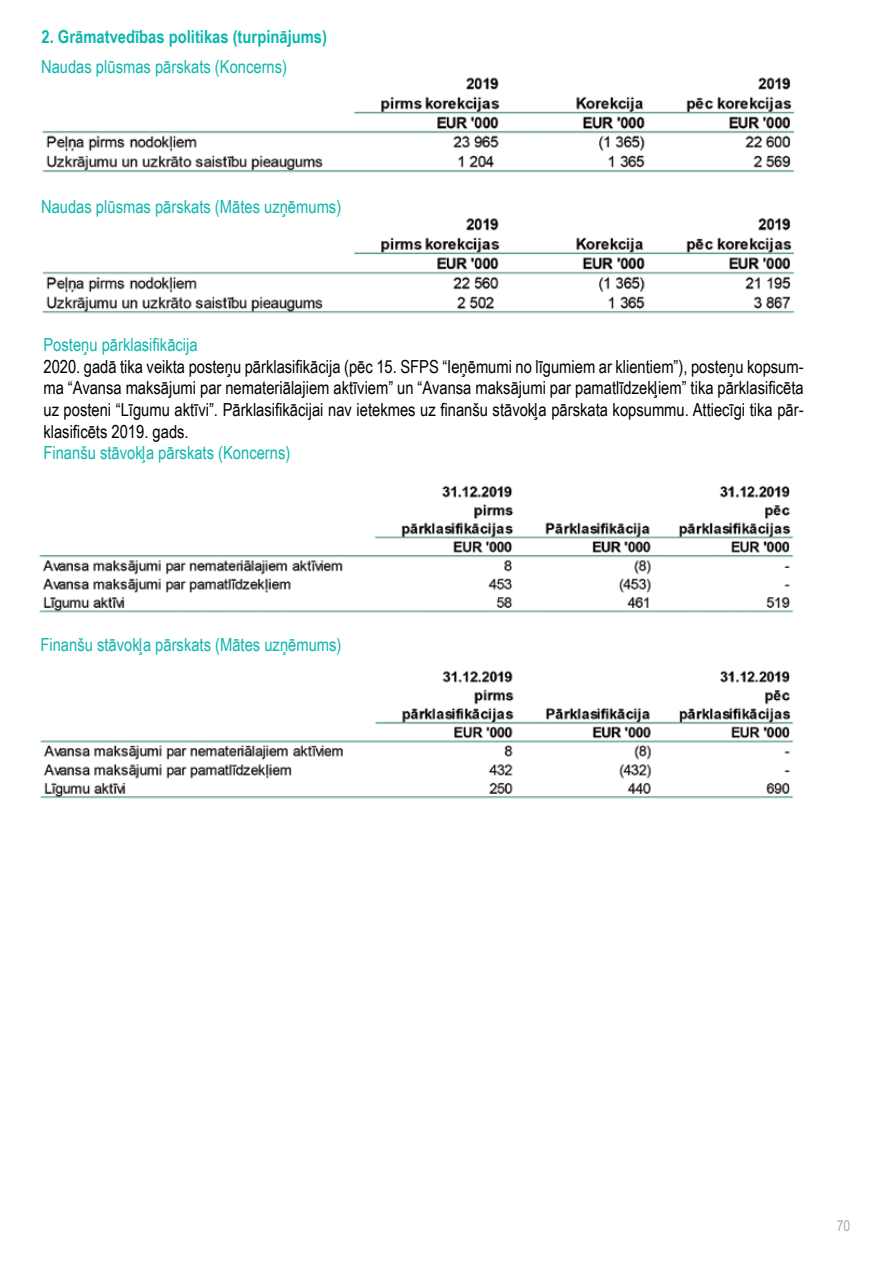
<style>
.page{position:relative;width:893px;height:1263px;background:#fff}
.page>*{position:absolute;margin:0;border:0;box-sizing:border-box;transform-origin:0 0}
.t1{font:18px/21.6px "Arial Narrow";color:#000;text-align:justify}
.t2{font:18px "Arial Narrow";color:#0cb7ad}
.t3{font:700 18px "Arial Narrow";color:#0cb7ad}
.t4{font:15px "Arial Narrow";color:#a7a9ac}
</style>
<div class="page">
<img style="left:42px;top:218px;width:753px;height:96px">
<img style="left:42px;top:77px;width:753px;height:96px">
<img style="left:39px;top:485px;width:755px;height:128px">
<img style="left:40px;top:670px;width:754px;height:129px">
<p class="t3" style="left:42px;top:23px;width:287px">2. Grāmatvedības politikas (turpinājums)</p>
<p class="t2" style="left:41px;top:53px;width:248px">Naudas plūsmas pārskats (Koncerns)</p>
<p class="t2" style="left:41px;top:193px;width:302px">Naudas plūsmas pārskats (Mātes uzņēmums)</p>
<p class="t2" style="left:43px;top:332px;width:156px">Posteņu pārklasifikācija</p>
<p class="t1" style="left:43px;top:355px;width:762px">2020. gadā tika veikta posteņu pārklasifikācija (pēc 15. SFPS “Ieņēmumi no līgumiem ar klientiem”), posteņu kopsum&shy;ma “Avansa maksājumi par nemateriālajiem aktīviem” un “Avansa maksājumi par pamatlīdzekļiem” tika pārklasificēta uz posteni “Līgumu aktīvi”. Pārklasifikācijai nav ietekmes uz finanšu stāvokļa pārskata kopsummu. Attiecīgi tika pār&shy;klasificēts 2019. gads.</p>
<p class="t2" style="left:43px;top:440px;width:248px">Finanšu stāvokļa pārskats (Koncerns)</p>
<p class="t2" style="left:40px;top:631px;width:303px">Finanšu stāvokļa pārskats (Mātes uzņēmums)</p>
<p class="t4" style="left:837px;top:1215px;width:15px">70</p>
</div>
